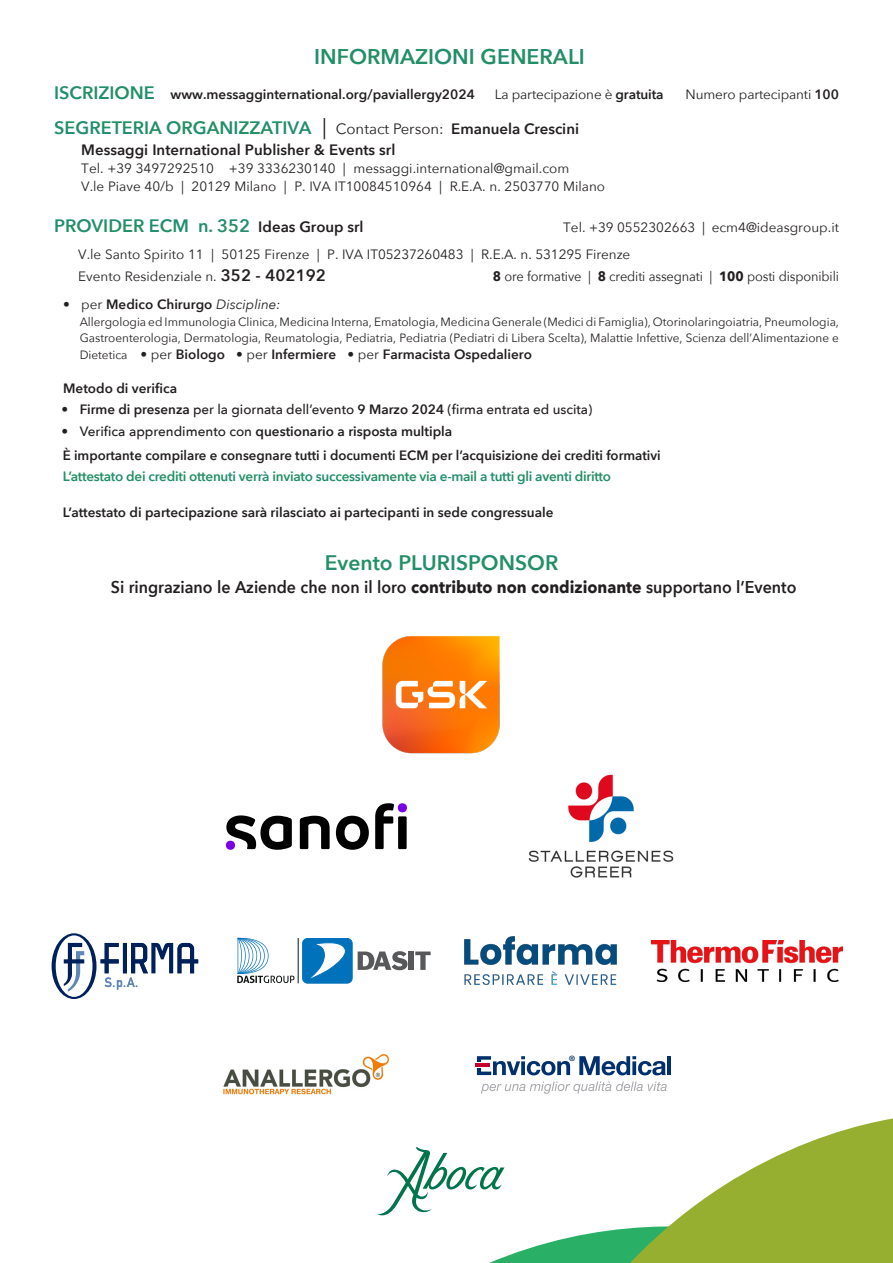
<style>
.page{position:relative;width:893px;height:1263px;background:#fff}
.page>*{position:absolute;margin:0;border:0;box-sizing:border-box;transform-origin:0 0}
.Normale{font:600 21.3px "Avenir Next";color:#228f68}
.Normale-2{font:600 21px "Avenir Next";color:#228f68}
.t1{font:600 18px "Avenir Next";color:#228f68}
.Normale-3{font:600 16.95px "Avenir Next";color:#231f20;scale:.94 1}
.Normale-4{font:600 15px "Avenir Next";color:#231f20}
.Normale-5{font:600 13.5px "Avenir Next";color:#231f20}
.Normale-6{font:13.5px "Avenir Next";color:#231f20}
.t2{font:600 13.5px "Avenir Next";letter-spacing:-.02em;color:#228f68}
.t3{font:500 13.5px "Avenir Next";color:#231f20}
.Normale-7{font:13.5px "Avenir Next";color:#231f20;scale:.95 1}
.Normale-8{font:12px/16.5px "Avenir Next";color:#231f20}
.t4{font:700 7.35px "Helvetica Neue";color:#00306d}
.s1{font-size:18px;color:#228f68}
.s2{font-weight:600}
.s3{font-weight:400;font-size:21.3px;color:#231f20}
.s4{font-weight:400;font-size:15px;color:#231f20}
.s5{font-size:15px;color:#231f20}
.s6{font-weight:600;font-size:16.5px}
.s7{font-weight:700}
.s8{font-weight:400}
.s9{font-weight:400;font-style:italic}
.s10{font-weight:400;font-size:12px}
.s11{font-weight:500}
</style>
<div class="page">
<svg style="left:489px;top:1239px;width:74px;height:24px;fill:#2aaf66"></svg>
<svg style="left:563px;top:1118px;width:330px;height:145px"></svg>
<img style="left:382px;top:636px;width:118px;height:118px">
<img style="left:528px;top:774px;width:145px;height:104px">
<img style="left:464px;top:936px;width:152px;height:49px">
<img style="left:651px;top:940px;width:191px;height:41px">
<img style="left:223px;top:1054px;width:167px;height:41px">
<svg style="left:377px;top:1147px;width:128px;height:69px"></svg>
<svg style="left:226px;top:815px;width:66px;height:35px"></svg>
<svg style="left:300px;top:816px;width:30px;height:33px"></svg>
<svg style="left:336px;top:816px;width:33px;height:34px"></svg>
<div style="left:398px;top:816px;width:9px;height:33px;background:#000"></div>
<svg style="left:375px;top:803px;width:19px;height:46px"></svg>
<div style="left:226px;top:841px;width:9px;height:9px;background:#7a00e6;border-radius:50%"></div>
<div style="left:398px;top:803px;width:9px;height:9px;background:#7a00e6;border-radius:50%"></div>
<svg style="left:52px;top:933px;width:146px;height:66px"></svg>
<div style="left:303px;top:938px;width:49px;height:45px;background:#0072bc;border-radius:5px"></div>
<div style="left:302px;top:938px;width:50px;height:45px;border:1px solid #0072bc;border-radius:5px"></div>
<svg style="left:310px;top:942px;width:36px;height:37px"></svg>
<svg style="left:358px;top:951px;width:49px;height:19px"></svg>
<div style="left:409px;top:951px;width:5px;height:19px;background:#57585a"></div>
<svg style="left:415px;top:951px;width:16px;height:19px"></svg>
<hr style="left:298px;top:938px;width:1px;height:45px;background:#0e1212">
<svg style="left:237px;top:937px;width:57px;height:46px"></svg>
<svg style="left:477px;top:1056px;width:93px;height:19px"></svg>
<svg style="left:579px;top:1056px;width:87px;height:19px"></svg>
<hr style="left:668px;top:1056px;width:3px;height:19px;background:#00306d">
<svg style="left:481px;top:1081px;width:186px;height:13px"></svg>
<div style="left:474px;top:1062px;width:16px;height:6px;background:#fff"></div>
<hr style="left:475px;top:1063px;width:14px;height:4px;background:#c5002e">
<p class="Normale" style="left:314px;top:38px;width:272px">INFORMAZIONI GENERALI</p>
<p class="Normale-5" style="left:54px;top:83px;width:422px"><span class="s1">ISCRIZIONE</span> www.messagginternational.org/paviallergy2024</p>
<p class="Normale-6" style="left:495px;top:83px;width:170px">La partecipazione è <span class="s2">gratuita</span></p>
<p class="Normale-6" style="left:686px;top:83px;width:155px">Numero partecipanti <span class="s2">100</span></p>
<p class="t1" style="left:54px;top:112px;width:526px">SEGRETERIA ORGANIZZATIVA <span class="s3">|</span> <span class="s4">Contact Person:</span> <span class="s5">Emanuela Crescini</span></p>
<p class="Normale-4" style="left:81px;top:136px;width:316px">Messaggi International Publisher &amp; Events srl</p>
<p class="Normale-6" style="left:81px;top:156px;width:490px">Tel. +39 3497292510 +39 3336230140 | messaggi.international@gmail.com</p>
<p class="Normale-6" style="left:81px;top:174px;width:525px">V.le Piave 40/b | 20129 Milano | P. IVA IT10084510964 | R.E.A. n. 2503770 Milano</p>
<p class="t1" style="left:54px;top:210px;width:311px">PROVIDER ECM n. 352 <span class="s5">Ideas Group srl</span></p>
<p class="Normale-6" style="left:563px;top:216px;width:277px">Tel. +39 0552302663 | ecm4@ideasgroup.it</p>
<p class="Normale-6" style="left:78px;top:243px;width:554px">V.le Santo Spirito 11 | 50125 Firenze | P. IVA IT05237260483 | R.E.A. n. 531295 Firenze</p>
<p class="Normale-6" style="left:78px;top:265px;width:249px">Evento Residenziale n. <span class="s6">352 - 402192</span></p>
<p class="Normale-7" style="left:493px;top:265px;width:366px"><span class="s7">8</span> ore formative | <span class="s7">8</span> crediti assegnati | <span class="s7">100</span> posti disponibili</p>
<p class="Normale-5" style="left:63px;top:293px;width:219px"><span class="s8">• per</span> Medico Chirurgo <span class="s9">Discipline:</span></p>
<p class="Normale-8" style="left:80px;top:313px;width:761px">Allergologia ed Immunologia Clinica, Medicina Interna, Ematologia, Medicina Generale (Medici di Famiglia), Otorinolaringoiatria, Pneumologia,<br>Gastroenterologia, Dermatologia, Reumatologia, Pediatria, Pediatria (Pediatri di Libera Scelta), Malattie Infettive, Scienza dell’Alimentazione e</p>
<p class="Normale-5" style="left:80px;top:342px;width:454px"><span class="s10">Dietetica</span> <span class="s8">• per</span> Biologo <span class="s8">• per</span> Infermiere <span class="s8">• per</span> Farmacista Ospedaliero</p>
<p class="Normale-5" style="left:63px;top:377px;width:115px">Metodo di verifica</p>
<p class="t3" style="left:62px;top:398px;width:532px">• <span class="s2">Firme di presenza</span> per la giornata dell’evento <span class="s2">9 Marzo 2024</span> (firma entrata ed uscita)</p>
<p class="Normale-5" style="left:62px;top:420px;width:392px"><span class="s11">• Verifica apprendimento con</span> questionario a risposta multipla</p>
<p class="Normale-5" style="left:63px;top:444px;width:600px">È importante compilare e consegnare tutti i documenti ECM per l’acquisizione dei crediti formativi</p>
<p class="t2" style="left:63px;top:465px;width:550px">L’attestato dei crediti ottenuti verrà inviato successivamente via e-mail a tutti gli aventi diritto</p>
<p class="Normale-5" style="left:63px;top:501px;width:492px">L’attestato di partecipazione sarà rilasciato ai partecipanti in sede congressuale</p>
<p class="Normale-2" style="left:325px;top:545px;width:235px">Evento PLURISPONSOR</p>
<p class="Normale-3" style="left:111px;top:573px;width:731px">Si ringraziano le Aziende che non il loro <span class="s7">contributo non condizionante</span> supportano l’Evento</p>
<p class="t4" style="left:569px;top:1052px;width:7px">®</p>
</div>
